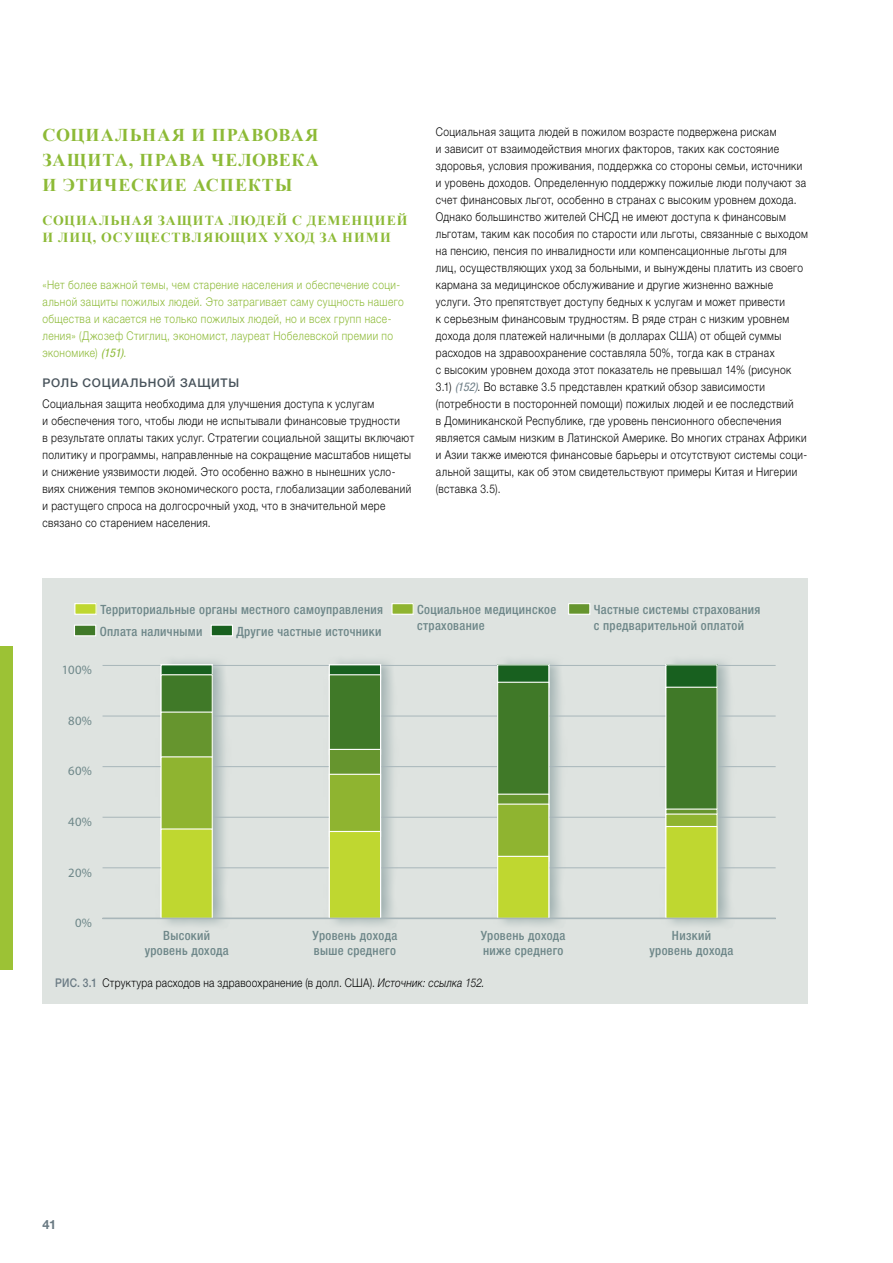
<style>
.page{position:relative;width:893px;height:1263px;background:#fff}
.page>*{position:absolute;margin:0;border:0;box-sizing:border-box;transform-origin:0 0}
.t1{font:700 18px/25.2px "Times New Roman";letter-spacing:.06em;color:#8dba37;text-align:justify}
.t2{font:700 13.8px/17px "Times New Roman";letter-spacing:.07em;color:#8dba37}
.t3{font:500 condensed 12.75px/15.3px "Helvetica Neue LTW1 G";letter-spacing:.025em;color:#6e8789}
.t4{font:500 condensed 12.75px "Helvetica Neue LT Std";letter-spacing:.025em;color:#6e8789}
.t5{font:700 12.75px "Helvetica Neue LTW1 G";color:#6b7b84}
.t6{font:300 12px/17px "Helvetica Neue LTW1 G";letter-spacing:.04em;color:#000;scale:.85 1}
.t7{font:300 12px/17px "Helvetica Neue LTW1 G";letter-spacing:.04em;color:#8dba37;scale:.85 1}
.t8{font:500 12px "Helvetica Neue LTW1 G";letter-spacing:.06em;color:#48535b}
.s1{font-weight:400;font-style:italic;font-stretch:condensed}
.s2{font-weight:400;font-style:italic;font-stretch:condensed;color:#6b7b84}
.s3{font-weight:500;color:#6b7b84}
.s4{font-style:italic}
</style>
<div class="page">
<div style="left:0;top:646px;width:13px;height:323px;background:#9cc235"></div>
<div style="left:43px;top:578px;width:765px;height:425px;background:#dee3e0"></div>
<img style="left:491px;top:660px;width:78px;height:265px">
<img style="left:322px;top:660px;width:79px;height:265px">
<img style="left:154px;top:660px;width:78px;height:265px">
<hr style="left:103px;top:867px;width:673px;height:1px;background:#a8b6ba">
<hr style="left:103px;top:817px;width:673px;height:1px;background:#a8b6ba">
<hr style="left:103px;top:766px;width:673px;height:1px;background:#a8b6ba">
<hr style="left:103px;top:716px;width:673px;height:1px;background:#a8b6ba">
<hr style="left:103px;top:665px;width:673px;height:1px;background:#a8b6ba">
<div style="left:666px;top:665px;width:51px;height:27px;background:#18601f"></div>
<div style="left:498px;top:665px;width:51px;height:22px;background:#18601f"></div>
<div style="left:329px;top:665px;width:52px;height:15px;background:#18601f"></div>
<div style="left:329px;top:664px;width:52px;height:16px;border:1px solid #fff"></div>
<div style="left:161px;top:665px;width:51px;height:15px;background:#18601f"></div>
<div style="left:161px;top:664px;width:52px;height:16px;border:1px solid #fff"></div>
<div style="left:666px;top:687px;width:51px;height:127px;background:#407928"></div>
<div style="left:665px;top:687px;width:53px;height:127px;border:1px solid #fff"></div>
<div style="left:498px;top:682px;width:51px;height:117px;background:#407928"></div>
<div style="left:497px;top:682px;width:52px;height:117px;border:1px solid #fff"></div>
<div style="left:329px;top:675px;width:52px;height:79px;background:#407928"></div>
<div style="left:329px;top:674px;width:52px;height:81px;border:1px solid #fff"></div>
<div style="left:161px;top:675px;width:51px;height:42px;background:#407928"></div>
<div style="left:161px;top:674px;width:52px;height:43px;border:1px solid #fff"></div>
<svg style="left:666px;top:809px;width:51px;height:10px"></svg>
<div style="left:498px;top:794px;width:51px;height:15px;background:#66952e"></div>
<div style="left:497px;top:794px;width:52px;height:15px;border:1px solid #fff"></div>
<div style="left:329px;top:749px;width:52px;height:30px;background:#66952e"></div>
<div style="left:329px;top:749px;width:52px;height:31px;border:1px solid #fff"></div>
<div style="left:161px;top:712px;width:51px;height:50px;background:#66952e"></div>
<div style="left:161px;top:711px;width:52px;height:51px;border:1px solid #fff"></div>
<div style="left:666px;top:814px;width:51px;height:17px;background:#8fb430"></div>
<div style="left:498px;top:804px;width:51px;height:57px;background:#8fb430"></div>
<div style="left:497px;top:803px;width:52px;height:59px;border:1px solid #fff"></div>
<div style="left:329px;top:774px;width:52px;height:62px;background:#8fb430"></div>
<div style="left:329px;top:774px;width:52px;height:63px;border:1px solid #fff"></div>
<div style="left:161px;top:757px;width:51px;height:77px;background:#8fb430"></div>
<div style="left:161px;top:756px;width:52px;height:78px;border:1px solid #fff"></div>
<div style="left:666px;top:826px;width:51px;height:92px;background:#bfd730"></div>
<div style="left:665px;top:826px;width:53px;height:93px;border:1px solid #fff"></div>
<div style="left:498px;top:856px;width:51px;height:62px;background:#bfd730"></div>
<div style="left:497px;top:856px;width:52px;height:63px;border:1px solid #fff"></div>
<div style="left:329px;top:831px;width:52px;height:87px;background:#bfd730"></div>
<div style="left:329px;top:831px;width:52px;height:88px;border:1px solid #fff"></div>
<div style="left:161px;top:829px;width:51px;height:89px;background:#bfd730"></div>
<div style="left:161px;top:828px;width:52px;height:91px;border:1px solid #fff"></div>
<div style="left:392px;top:604px;width:21px;height:10px;background:#8fb430"></div>
<div style="left:391px;top:603px;width:23px;height:12px;border:1px solid #fff"></div>
<div style="left:569px;top:604px;width:21px;height:10px;background:#66952e"></div>
<div style="left:568px;top:603px;width:22px;height:12px;border:1px solid #fff"></div>
<div style="left:74px;top:625px;width:22px;height:11px;background:#407928"></div>
<div style="left:74px;top:625px;width:22px;height:11px;border:1px solid #fff"></div>
<div style="left:211px;top:625px;width:21px;height:11px;background:#18601f"></div>
<div style="left:211px;top:625px;width:22px;height:11px;border:1px solid #fff"></div>
<div style="left:75px;top:604px;width:21px;height:10px;background:#bfd730"></div>
<div style="left:74px;top:603px;width:23px;height:12px;border:1px solid #fff"></div>
<hr style="left:103px;top:918px;width:673px;height:1px;background:#a8b6ba">
<h1 class="t1" style="left:43px;top:121px;width:278px">Социальная и правовая защита, права человека и этические аспекты</h1>
<p class="t2" style="left:43px;top:211px;width:366px">Социальная защита людей с деменцией и лиц, осуществляющих уход за ними</p>
<p class="t7" style="left:43px;top:276px;width:427px">«Нет более важной темы, чем старение населения и обеспечение соци&shy;альной защиты пожилых людей. Это затрагивает саму сущность нашего общества и касается не только пожилых людей, но и всех групп насе&shy;ления» (Джозеф Стиглиц, экономист, лауреат Нобелевской премии по экономике) <span class="s1">(151)</span>.</p>
<p class="t8" style="left:43px;top:376px;width:198px">Роль социальной защиты</p>
<p class="t6" style="left:43px;top:395px;width:439px">Социальная защита необходима для улучшения доступа к услугам<br>и обеспечения того, чтобы люди не испытывали финансовые трудности<br>в результате оплаты таких услуг. Стратегии социальной защиты включают политику и программы, направленные на сокращение масштабов нищеты и снижение уязвимости людей. Это особенно важно в нынешних усло&shy;виях снижения темпов экономического роста, глобализации заболеваний и растущего спроса на долгосрочный уход, что в значительной мере связано со старением населения.</p>
<p class="t6" style="left:436px;top:123px;width:439px">Социальная защита людей в пожилом возрасте подвержена рискам<br>и зависит от взаимодействия многих факторов, таких как состояние здоровья, условия проживания, поддержка со стороны семьи, источники и уровень доходов. Определенную поддержку пожилые люди получают за счет финансовых льгот, особенно в странах с высоким уровнем дохода.<br>Однако большинство жителей СНСД не имеют доступа к финансовым льготам, таким как пособия по старости или льготы, связанные с выходом на пенсию, пенсия по инвалидности или компенсационные льготы для лиц, осуществляющих уход за больными, и вынуждены платить из своего кармана за медицинское обслуживание и другие жизненно важные услуги. Это препятствует доступу бедных к услугам и может привести<br>к серьезным финансовым трудностям. В ряде стран с низким уровнем дохода доля платежей наличными (в долларах США) от общей суммы расходов на здравоохранение составляла 50%, тогда как в странах<br>с высоким уровнем дохода этот показатель не превышал 14% (рисунок 3.1) <span class="s2">(152)</span>. Во вставке 3.5 представлен краткий обзор зависимости (потребности в посторонней помощи) пожилых людей и ее последствий<br>в Доминиканской Республике, где уровень пенсионного обеспечения является самым низким в Латинской Америке. Во многих странах Африки и Азии также имеются финансовые барьеры и отсутствуют системы соци&shy;альной защиты, как об этом свидетельствуют примеры Китая и Нигерии (вставка 3.5).</p>
<p class="t3" style="left:100px;top:602px;width:284px">Территориальные органы местного самоуправления</p>
<p class="t3" style="left:100px;top:624px;width:104px">Оплата наличными</p>
<p class="t3" style="left:236px;top:624px;width:147px">Другие частные источники</p>
<p class="t4" style="left:61px;top:662px;width:32px">100%</p>
<p class="t4" style="left:68px;top:713px;width:25px">80%</p>
<p class="t4" style="left:68px;top:763px;width:25px">60%</p>
<p class="t4" style="left:68px;top:814px;width:25px">40%</p>
<p class="t4" style="left:68px;top:864px;width:25px">20%</p>
<p class="t4" style="left:75px;top:915px;width:18px">0%</p>
<p class="t3" style="left:145px;top:928px;width:86px;text-align:center">Высокий уровень дохода</p>
<p class="t3" style="left:313px;top:928px;width:86px">Уровень дохода выше среднего</p>
<p class="t3" style="left:417px;top:602px;width:141px">Социальное медицинское страхование</p>
<p class="t3" style="left:594px;top:602px;width:168px">Частные системы страхования с предварительной оплатой</p>
<p class="t3" style="left:481px;top:928px;width:86px">Уровень дохода ниже среднего</p>
<p class="t3" style="left:649px;top:928px;width:86px;text-align:center">Низкий уровень дохода</p>
<p class="t6" style="left:55px;top:974px;width:507px"><span class="s3">Рис. 3.1</span> Структура расходов на здравоохранение (в долл. США). <span class="s4">Источник: ссылка 152.</span></p>
<p class="t5" style="left:43px;top:1216px;width:15px">41</p>
</div>
